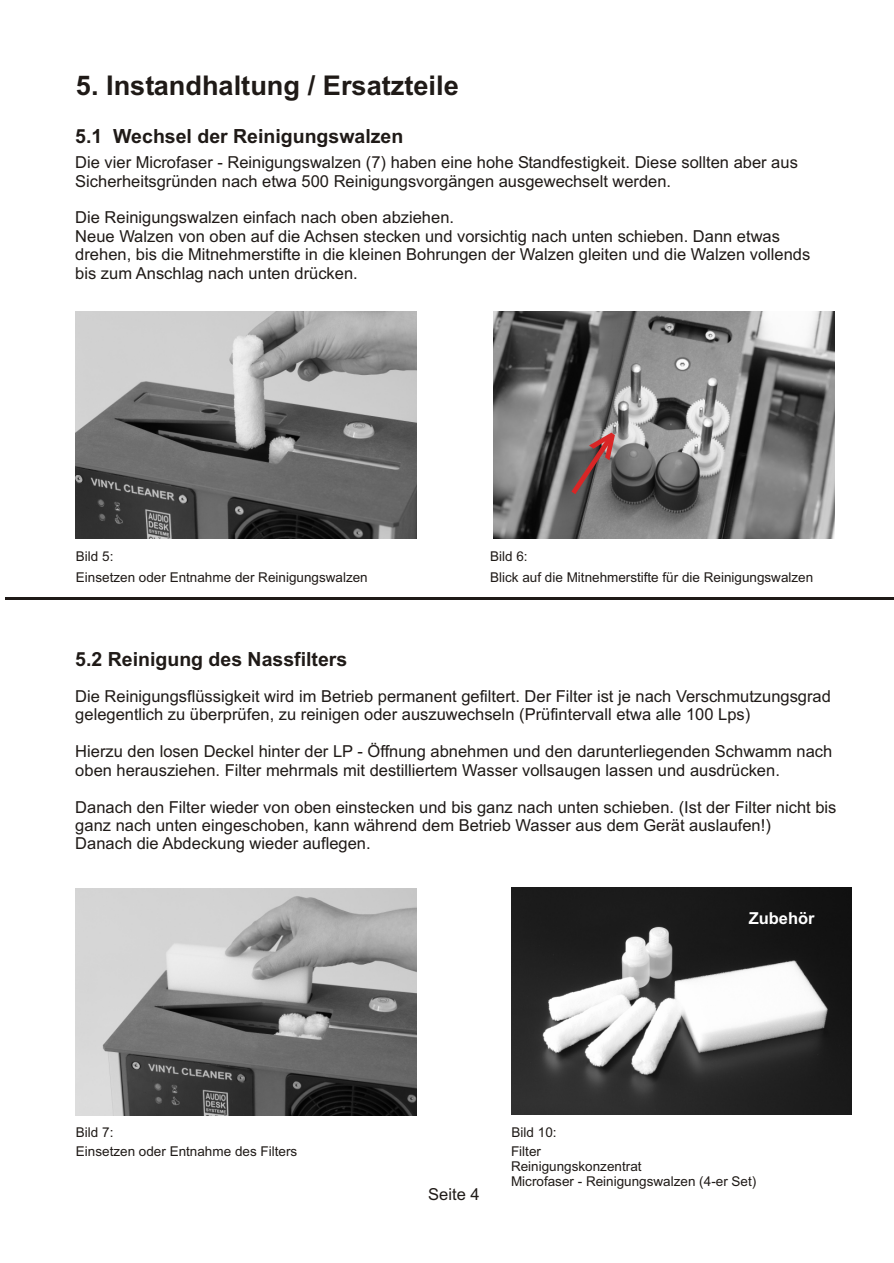
<style>
.page{position:relative;width:894px;height:1263px;background:#fff}
.page>*{position:absolute;margin:0;border:0;box-sizing:border-box;transform-origin:0 0}
.t1{font:700 27.15px "Arial";color:#1f1a17}
.t2{font:700 19.5px "Arial";color:#1f1a17}
.t3{font:16.5px/18.5px "Arial";color:#1f1a17}
.t4{font:700 16.5px "Arial";color:#fff}
.t5{font:13.5px/15.1px "Arial";color:#1f1a17}
</style>
<div class="page">
<img style="left:75px;top:312px;width:341px;height:227px">
<img style="left:494px;top:312px;width:341px;height:227px">
<hr style="left:5px;top:598px;width:889px;height:2px;background:#1f1a17">
<img style="left:75px;top:888px;width:341px;height:227px">
<img style="left:511px;top:887px;width:341px;height:228px">
<svg style="left:571px;top:426px;width:52px;height:68px;background:#7b6b6b"></svg>
<h1 class="t1" style="left:76px;top:75px;width:384px">5. Instandhaltung / Ersatzteile</h1>
<p class="t2" style="left:75px;top:129px;width:330px">5.1 Wechsel der Reinigungswalzen</p>
<p class="t3" style="left:75px;top:155px;width:724px">Die vier Microfaser - Reinigungswalzen (7) haben eine hohe Standfestigkeit. Diese sollten aber aus<br>Sicherheitsgründen nach etwa 500 Reinigungsvorgängen ausgewechselt werden.</p>
<p class="t3" style="left:75px;top:210px;width:737px">Die Reinigungswalzen einfach nach oben abziehen.<br>Neue Walzen von oben auf die Achsen stecken und vorsichtig nach unten schieben. Dann etwas drehen, bis die Mitnehmerstifte in die kleinen Bohrungen der Walzen gleiten und die Walzen vollends bis zum Anschlag nach unten drücken.</p>
<p class="t5" style="left:76px;top:550px;width:39px">Bild 5:</p>
<p class="t5" style="left:490px;top:550px;width:39px">Bild 6:</p>
<p class="t5" style="left:76px;top:571px;width:293px">Einsetzen oder Entnahme der Reinigungswalzen</p>
<p class="t5" style="left:490px;top:571px;width:325px">Blick auf die Mitnehmerstifte für die Reinigungswalzen</p>
<p class="t2" style="left:75px;top:651px;width:274px">5.2 Reinigung des Nassfilters</p>
<p class="t3" style="left:75px;top:688px;width:757px">Die Reinigungsflüssigkeit wird im Betrieb permanent gefiltert. Der Filter ist je nach Verschmutzungsgrad gelegentlich zu überprüfen, zu reinigen oder auszuwechseln (Prüfintervall etwa alle 100 Lps)</p>
<p class="t3" style="left:75px;top:744px;width:758px">Hierzu den losen Deckel hinter der LP - Öffnung abnehmen und den darunterliegenden Schwamm nach oben herausziehen. Filter mehrmals mit destilliertem Wasser vollsaugen lassen und ausdrücken.</p>
<p class="t3" style="left:75px;top:799px;width:763px">Danach den Filter wieder von oben einstecken und bis ganz nach unten schieben. (Ist der Filter nicht bis ganz nach unten eingeschoben, kann während dem Betrieb Wasser aus dem Gerät auslaufen!)<br>Danach die Abdeckung wieder auflegen.</p>
<p class="t5" style="left:76px;top:1126px;width:39px">Bild 7:</p>
<p class="t5" style="left:76px;top:1145px;width:223px">Einsetzen oder Entnahme des Filters</p>
<p class="t4" style="left:749px;top:912px;width:68px">Zubehör</p>
<p class="t3" style="left:428px;top:1186px;width:53px">Seite 4</p>
<p class="t5" style="left:512px;top:1126px;width:47px">Bild 10:</p>
<p class="t5" style="left:511px;top:1145px;width:247px">Filter<br>Reinigungskonzentrat<br>Microfaser - Reinigungswalzen (4-er Set)</p>
</div>
